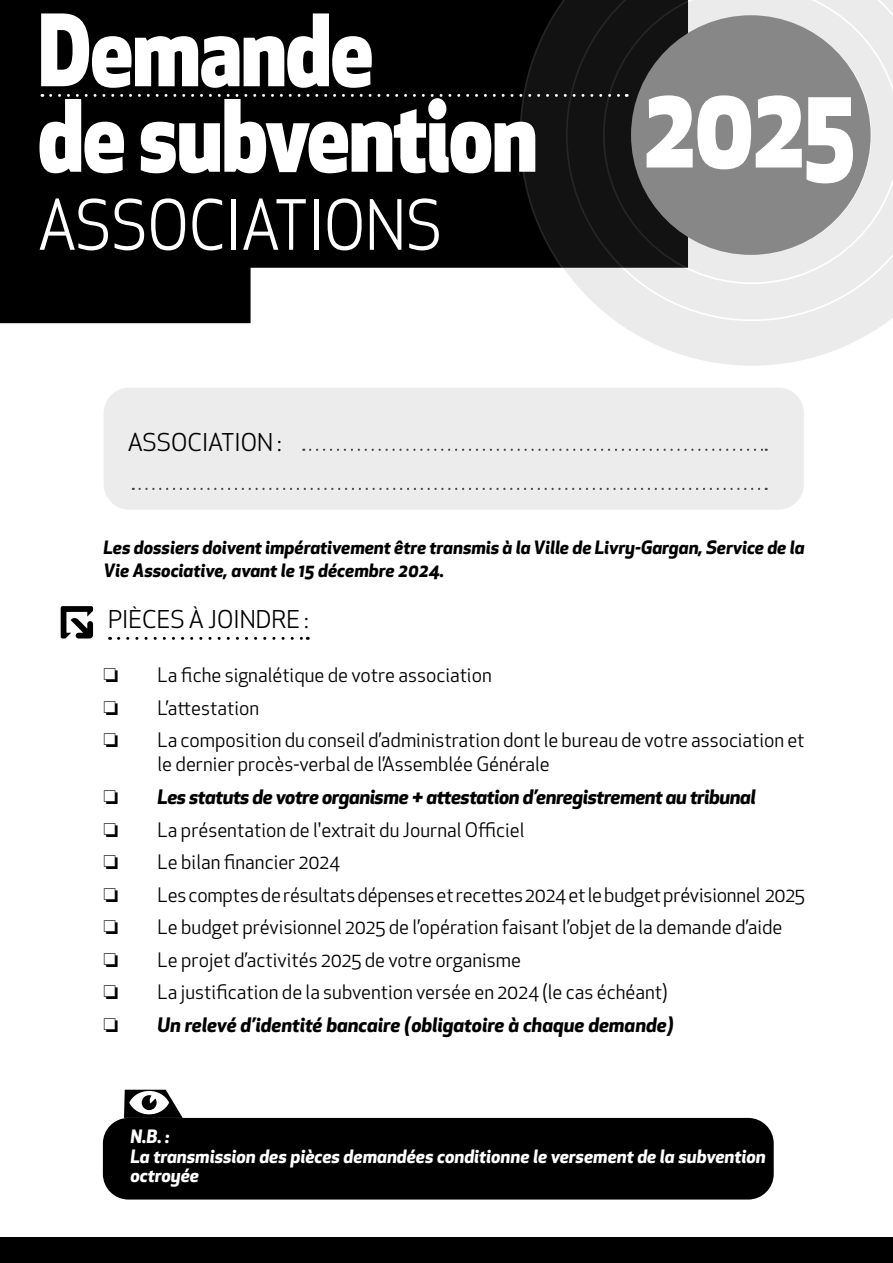
<style>
.page{position:relative;width:893px;height:1263px;background:#fff}
.page>*{position:absolute;margin:0;border:0;box-sizing:border-box;transform-origin:0 0}
.t1{font:800 112.5px "Apex New";color:#fff;scale:.85 1}
.t2{font:800 97.05px/85.5px "Apex New";letter-spacing:-.01em;color:#fff;scale:.85 1}
.t3{font:67.5px "Apex New";color:#fff;scale:.9 1}
.t4{font:52.35px "Breezi Icon Set";color:#000}
.t5{font:52.35px "Breezi Icon Set";color:#fff}
.t6{font:24px "Apex New";color:#000}
.t7{font:19.5px/24px "Apex New";color:#000}
.t8{font:italic 700 19.5px "Apex New";letter-spacing:-.02em;color:#000}
.t9{font:italic 700 19.5px "Apex New";color:#000}
.t10{font:italic 700 18px/22.5px "Apex New";color:#000}
.t11{font:italic 700 18px/19.5px "Apex New";color:#fff}
</style>
<div class="page">
<div style="left:104px;top:388px;width:700px;height:122px;background:#ececec;border-radius:26px"></div>
<svg style="left:119px;top:637px;width:189px;height:3px"></svg>
<svg style="left:0;top:0;width:519px;height:323px;background:#161616"></svg>
<svg style="left:519px;top:0;width:374px;height:366px"></svg>
<svg style="left:51px;top:94px;width:576px;height:3px;background:#3f3f3f"></svg>
<div style="left:631px;top:15px;width:240px;height:240px;background:#868786;border-radius:50%"></div>
<div style="left:0;top:1237px;width:893px;height:26px;background:#000"></div>
<svg style="left:310px;top:449px;width:457px;height:2px"></svg>
<svg style="left:140px;top:488px;width:627px;height:2px"></svg>
<div style="left:103px;top:1118px;width:671px;height:81px;background:#000;border-radius:26px"></div>
<svg style="left:124px;top:1090px;width:59px;height:28px;background:#272727"></svg>
<h2 class="t2" style="left:38px;top:5px;width:589px">Demande<br>de subvention</h2>
<h3 class="t3" style="left:38px;top:183px;width:450px">ASSOCIATIONS</h3>
<p class="t6" style="left:128px;top:427px;width:155px">ASSOCIATION :</p>
<h1 class="t1" style="left:644px;top:48px;width:250px">2025</h1>
<h3 class="t4" style="left:99px;top:603px;width:39px;rotate:90deg">o</h3>
<p class="t10" style="left:104px;top:535px;width:702px">Les dossiers doivent impérativement être transmis à la Ville de Livry-Gargan, Service de la<br>Vie Associative, avant le 15 décembre 2024.</p>
<p class="t6" style="left:108px;top:604px;width:202px">PIÈCES À JOINDRE :</p>
<p class="t7" style="left:158px;top:663px;width:336px">La fiche signalétique de votre association</p>
<p class="t7" style="left:158px;top:696px;width:103px">L’attestation</p>
<p class="t7" style="left:158px;top:728px;width:648px">La composition du conseil d’administration dont le bureau de votre association et le dernier procès-verbal de l’Assemblée Générale</p>
<p class="t8" style="left:158px;top:783px;width:600px">Les statuts de votre organisme + attestation d’enregistrement au tribunal</p>
<p class="t7" style="left:158px;top:817px;width:368px">La présentation de l'extrait du Journal Officiel</p>
<p class="t7" style="left:158px;top:850px;width:184px">Le bilan financier 2024</p>
<p class="t7" style="left:158px;top:882px;width:648px">Les comptes de résultats dépenses et recettes 2024 et le budget prévisionnel 2025</p>
<p class="t7" style="left:158px;top:915px;width:626px">Le budget prévisionnel 2025 de l’opération faisant l’objet de la demande d’aide</p>
<p class="t7" style="left:158px;top:947px;width:365px">Le projet d’activités 2025 de votre organisme</p>
<p class="t7" style="left:158px;top:980px;width:511px">La justification de la subvention versée en 2024 (le cas échéant)</p>
<p class="t9" style="left:158px;top:1010px;width:518px">Un relevé d’identité bancaire (obligatoire à chaque demande)</p>
<h3 class="t5" style="left:128px;top:1081px;width:45px">V</h3>
<p class="t11" style="left:131px;top:1126px;width:637px">N.B. :<br>La transmission des pièces demandées conditionne le versement de la subvention octroyée</p>
</div>
